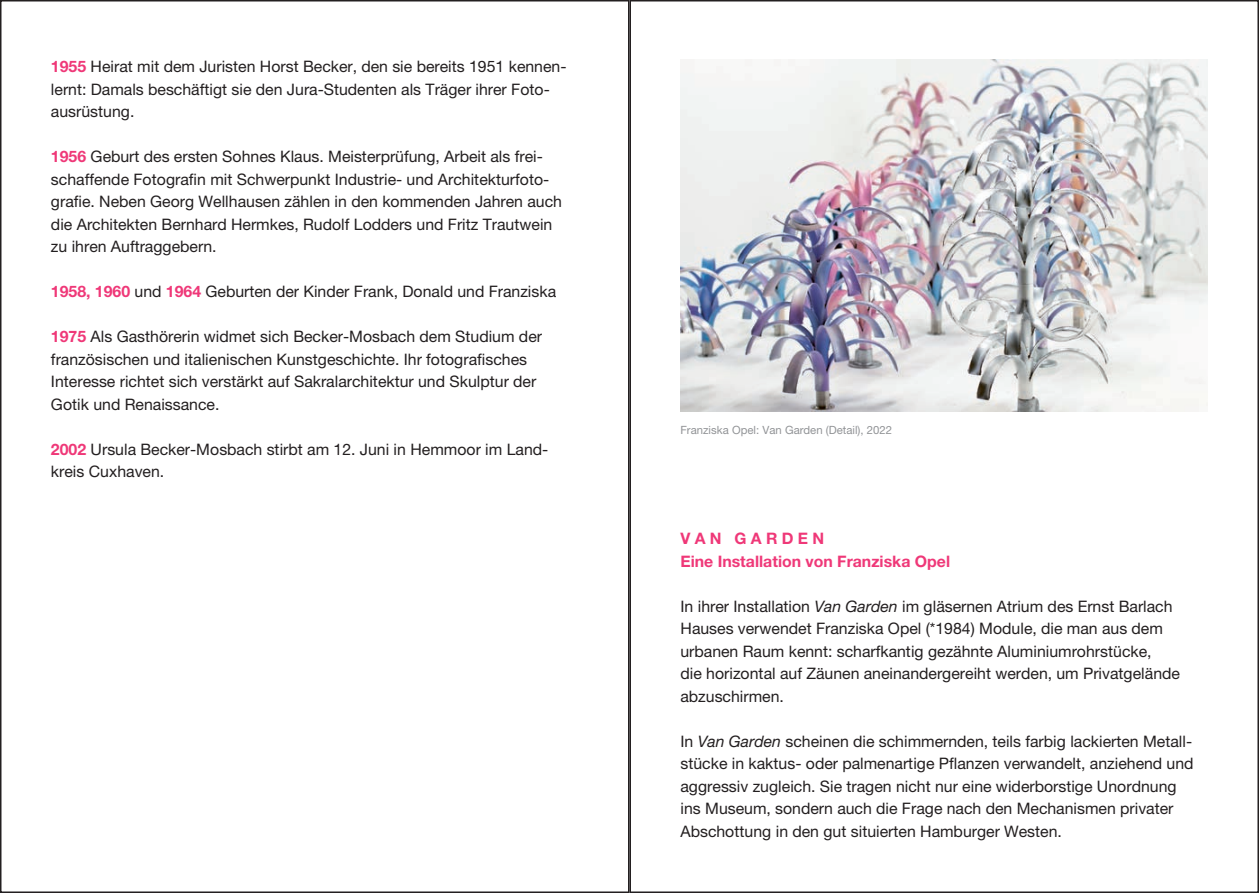
<style>
.page{position:relative;width:1259px;height:893px;background:#fff}
.page>*{position:absolute;margin:0;border:0;box-sizing:border-box;transform-origin:0 0}
.t1{font:15.9px/22.5px "Helvetica Neue LT Std";color:#231f20}
.t2{font:700 15.9px/22.5px "Helvetica Neue LT Std";color:#ef3878}
.t3{font:11.4px "Helvetica Neue LT Std";color:#929497}
.s1{font-weight:700;color:#ef3878}
.s2{font-style:italic}
</style>
<div class="page">
<img style="left:680px;top:60px;width:528px;height:351px">
<p class="t1" style="left:51px;top:57px;width:517px"><span class="s1">1955</span> Heirat mit dem Juristen Horst Becker, den sie bereits 1951 kennen&shy;lernt: Damals beschäftigt sie den Jura-Studenten als Träger ihrer Foto&shy;ausrüstung.</p>
<p class="t1" style="left:51px;top:147px;width:512px"><span class="s1">1956</span> Geburt des ersten Sohnes Klaus. Meisterprüfung, Arbeit als frei&shy;schaffende Fotografin mit Schwerpunkt Industrie- und Architekturfoto&shy;grafie. Neben Georg Wellhausen zählen in den kommenden Jahren auch die Architekten Bernhard Hermkes, Rudolf Lodders und Fritz Trautwein zu ihren Auftraggebern.</p>
<p class="t1" style="left:51px;top:282px;width:507px"><span class="s1">1958, 1960</span> und <span class="s1">1964</span> Geburten der Kinder Frank, Donald und Franziska</p>
<p class="t1" style="left:51px;top:327px;width:492px"><span class="s1">1975</span> Als Gasthörerin widmet sich Becker-Mosbach dem Studium der französischen und italienischen Kunstgeschichte. Ihr fotografisches Interesse richtet sich verstärkt auf Sakralarchitektur und Skulptur der Gotik und Renaissance.</p>
<p class="t1" style="left:51px;top:439px;width:499px"><span class="s1">2002</span> Ursula Becker-Mosbach stirbt am 12. Juni in Hemmoor im Land&shy;kreis Cuxhaven.</p>
<p class="t3" style="left:680px;top:426px;width:213px">Franziska Opel: Van Garden (Detail), 2022</p>
<p class="t2" style="left:680px;top:527px;width:271px">V A N G A R D E N<br>Eine Installation von Franziska Opel</p>
<p class="t1" style="left:680px;top:596px;width:501px">In ihrer Installation <span class="s2">Van Garden</span> im gläsernen Atrium des Ernst Barlach Hauses verwendet Franziska Opel (*1984) Module, die man aus dem urbanen Raum kennt: scharfkantig gezähnte Aluminiumrohrstücke,<br>die horizontal auf Zäunen aneinandergereiht werden, um Privatgelände abzuschirmen.</p>
<p class="t1" style="left:680px;top:731px;width:515px">In <span class="s2">Van Garden</span> scheinen die schimmernden, teils farbig lackierten Metall&shy;stücke in kaktus- oder palmenartige Pflanzen verwandelt, anziehend und aggressiv zugleich. Sie tragen nicht nur eine widerborstige Unordnung ins Museum, sondern auch die Frage nach den Mechanismen privater Abschottung in den gut situierten Hamburger Westen.</p>
<p class="t1" style="left:680px;top:598px;width:501px">Haus s verwendet Franziska Opel (*1984) Module, die man aus dem urbanen Raum k nnt: scharfkantig gezähnte Al miniumrohrstücke,<br>die horizontal auf Zäunen neinandergereiht werden, um P ivatgelände abzuschirmen.</p>
<p class="t1" style="left:680px;top:733px;width:515px">stücke in kaktus- oder palmenartige Pflanzen verwandelt, anziehend und aggressiv zugleich. Sie tragen nicht nur ein widerborstige Unordnung ins Mu eum, sondern auch die Frage nach den Mechanisme privater Abschott ng in den gut situierten Hamburger Westen.</p>
</div>
